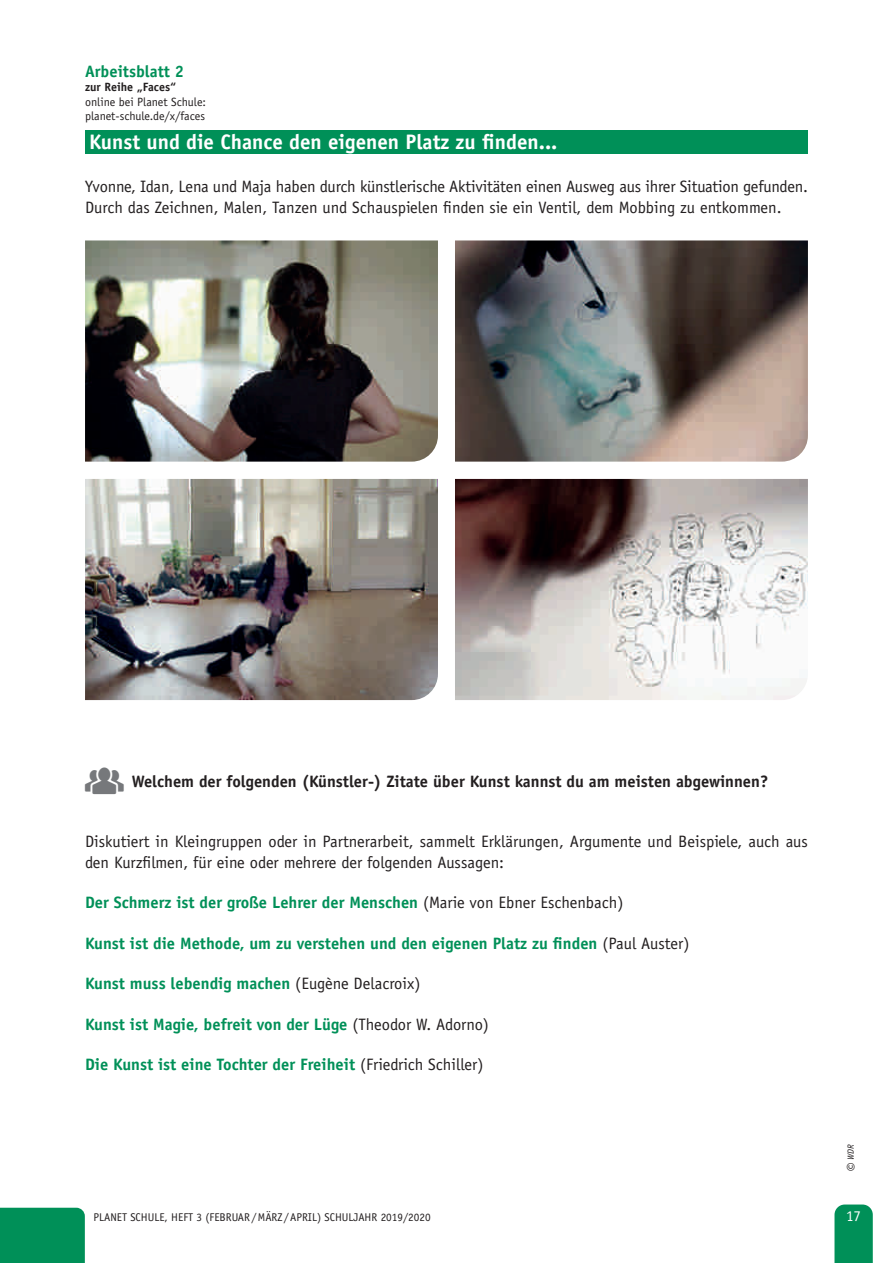
<style>
.page{position:relative;width:893px;height:1263px;background:#fff}
.page>*{position:absolute;margin:0;border:0;box-sizing:border-box;transform-origin:0 0}
.t1{font:700 21px "Officina Sans Std";color:#fff}
.t2{font:16.5px/20.2px "Officina Sans Std";color:#231f20}
.t3{font:700 16.5px "Officina Sans Std";color:#009058}
.t4{font:700 16.5px "Officina Sans Std";color:#231f20}
.t5{font:15px "Officina Sans Std";color:#fff}
.t6{font:12px/14.4px "Officina Sans Std";color:#231f20}
.t7{font:700 12px "Officina Sans Std";color:#231f20}
.t8{font:11.25px "Officina Sans Std";color:#231f20}
.t9{font:italic 9px "Officina Sans Std";color:#231f20}
.s1{font-weight:400;color:#231f20}
.s2{font-size:16.5px}
</style>
<div class="page">
<div style="left:85px;top:130px;width:723px;height:23px;background:#009058"></div>
<div style="left:0;top:1208px;width:85px;height:55px;background:#009058"></div>
<svg style="left:834px;top:1204px;width:39px;height:59px;background:#0c955f"></svg>
<img style="left:85px;top:240px;width:353px;height:222px">
<img style="left:455px;top:240px;width:353px;height:222px">
<img style="left:85px;top:479px;width:353px;height:221px">
<img style="left:455px;top:479px;width:353px;height:221px">
<p class="t3" style="left:85px;top:61px;width:100px">Arbeitsblatt 2</p>
<p class="t7" style="left:85px;top:80px;width:93px">zur Reihe „Faces“</p>
<p class="t6" style="left:85px;top:94px;width:123px">online bei Planet Schule: planet-schule.de/x/faces</p>
<p class="t1" style="left:89px;top:129px;width:470px">Kunst und die Chance den eigenen Platz zu finden...</p>
<p class="t2" style="left:85px;top:177px;width:725px">Yvonne, Idan, Lena und Maja haben durch künstlerische Aktivitäten einen Ausweg aus ihrer Situation gefunden.<br>Durch das Zeichnen, Malen, Tanzen und Schauspielen finden sie ein Ventil, dem Mobbing zu entkommen.</p>
<p class="t4" style="left:132px;top:771px;width:638px">Welchem der folgenden (Künstler-) Zitate über Kunst kannst du am meisten abgewinnen?</p>
<p class="t2" style="left:85px;top:832px;width:724px">Diskutiert in Kleingruppen oder in Partnerarbeit, sammelt Erklärungen, Argumente und Beispiele, auch aus den Kurzfilmen, für eine oder mehrere der folgenden Aussagen:</p>
<p class="t3" style="left:85px;top:892px;width:540px">Der Schmerz ist der große Lehrer der Menschen <span class="s1">(Marie von Ebner Eschenbach)</span></p>
<p class="t3" style="left:85px;top:933px;width:606px">Kunst ist die Methode, um zu verstehen und den eigenen Platz zu finden <span class="s1">(Paul Auster)</span></p>
<p class="t3" style="left:85px;top:973px;width:337px">Kunst muss lebendig machen <span class="s1">(Eugène Delacroix)</span></p>
<p class="t3" style="left:85px;top:1014px;width:405px">Kunst ist Magie, befreit von der Lüge <span class="s1">(Theodor W. Adorno)</span></p>
<p class="t3" style="left:85px;top:1054px;width:400px">Die Kunst ist eine Tochter der Freiheit <span class="s1">(Friedrich Schiller)</span></p>
<p class="t8" style="left:94px;top:1211px;width:339px">PLANET SCHULE, HEFT 3 (FEBRUAR/MÄRZ /APRIL) SCHULJAHR 2019/2020</p>
<p class="t9" style="left:846px;top:1172px;width:29px;rotate:-90deg"><span class="s2">©</span> WDR</p>
<p class="t5" style="left:846px;top:1207px;width:16px">17</p>
</div>
